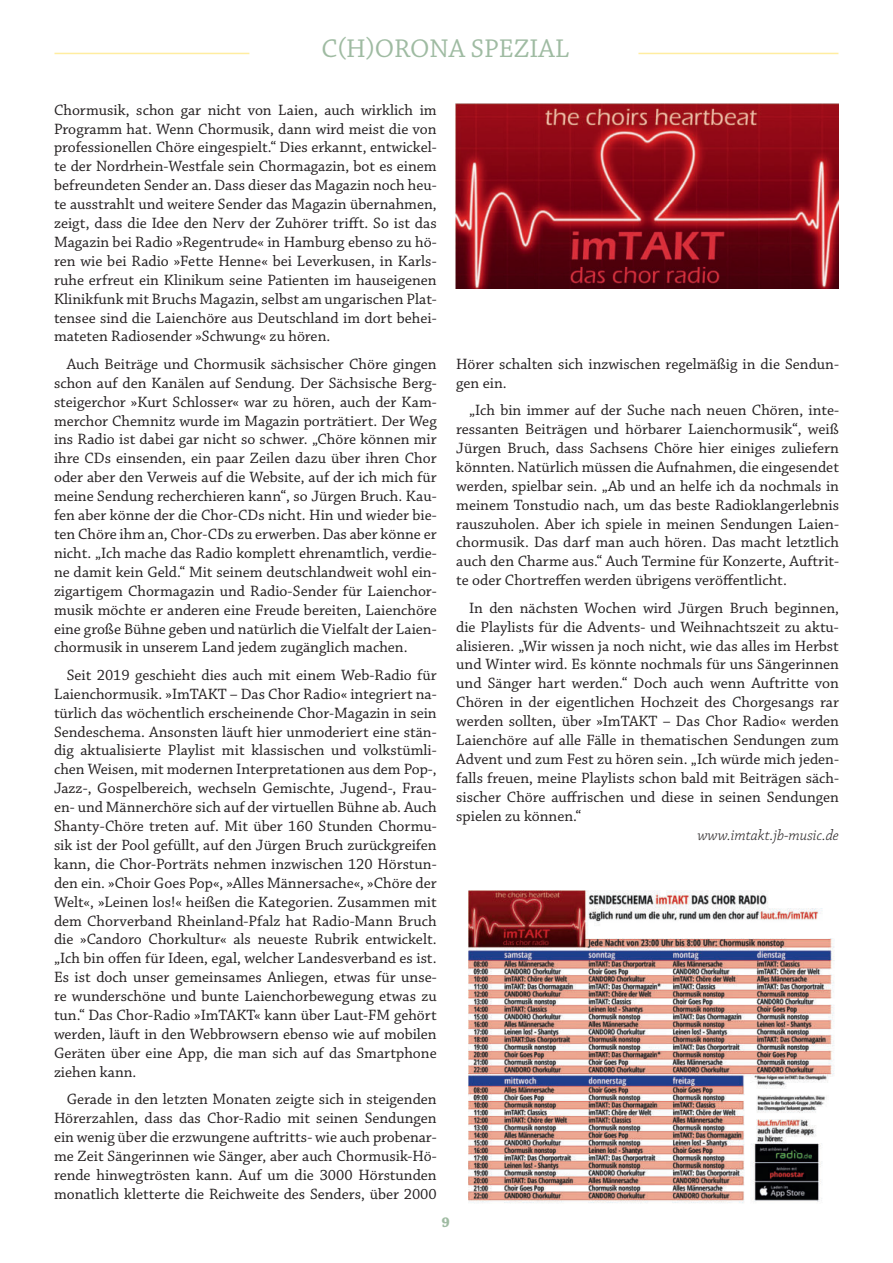
<style>
.page{position:relative;width:893px;height:1263px;background:#fff}
.page>*{position:absolute;margin:0;border:0;box-sizing:border-box;transform-origin:0 0}
.t1{font:27px "Chaparral Pro";color:#9fbba2}
.t2{font:15.75px/18.9px "Chaparral Pro";color:#231f20;text-align:justify}
.t3{font:italic 300 15.75px "Chaparral Pro";color:#231f20}
.t4{font:700 15px "Chaparral Pro";color:#9fbba2}
</style>
<div class="page">
<img style="left:468px;top:890px;width:367px;height:313px">
<img style="left:455px;top:104px;width:383px;height:184px">
<hr style="left:54px;top:53px;width:195px;height:1px;background:#ffeda0">
<hr style="left:638px;top:53px;width:200px;height:1px;background:#ffeda0">
<h1 class="t1" style="left:322px;top:36px;width:249px">C(H)ORONA SPEZIAL</h1>
<p class="t2" style="left:54px;top:101px;width:384px">Chormusik, schon gar nicht von Laien, auch wirklich im Programm hat. Wenn Chormusik, dann wird meist die von professionellen Chöre eingespielt.“ Dies erkannt, entwickel&shy;te der Nordrhein-Westfale sein Chormagazin, bot es einem befreundeten Sender an. Dass dieser das Magazin noch heu&shy;te ausstrahlt und weitere Sender das Magazin übernahmen, zeigt, dass die Idee den Nerv der Zuhörer trifft. So ist das Magazin bei Radio »Regentrude« in Hamburg ebenso zu hö&shy;ren wie bei Radio »Fette Henne« bei Leverkusen, in Karls&shy;ruhe erfreut ein Klinikum seine Patienten im hauseigenen Klinikfunk mit Bruchs Magazin, selbst am ungarischen Plat&shy;tensee sind die Laienchöre aus Deutschland im dort behei&shy;mateten Radiosender »Schwung« zu hören.</p>
<p class="t2" style="left:54px;top:355px;width:384px;text-indent:13px">Auch Beiträge und Chormusik sächsischer Chöre gingen schon auf den Kanälen auf Sendung. Der Sächsische Berg&shy;steigerchor »Kurt Schlosser« war zu hören, auch der Kam&shy;merchor Chemnitz wurde im Magazin porträtiert. Der Weg ins Radio ist dabei gar nicht so schwer. „Chöre können mir ihre CDs einsenden, ein paar Zeilen dazu über ihren Chor oder aber den Verweis auf die Website, auf der ich mich für meine Sendung recherchieren kann“, so Jürgen Bruch. Kau&shy;fen aber könne der die Chor-CDs nicht. Hin und wieder bie&shy;ten Chöre ihm an, Chor-CDs zu erwerben. Das aber könne er nicht. „Ich mache das Radio komplett ehrenamtlich, verdie&shy;ne damit kein Geld.“ Mit seinem deutschlandweit wohl ein&shy;zigartigem Chormagazin und Radio-Sender für Laienchor&shy;musik möchte er anderen eine Freude bereiten, Laienchöre eine große Bühne geben und natürlich die Vielfalt der Laien&shy;chormusik in unserem Land jedem zugänglich machen.</p>
<p class="t2" style="left:54px;top:666px;width:384px;text-indent:13px">Seit 2019 geschieht dies auch mit einem Web-Radio für Laienchormusik. »ImTAKT – Das Chor Radio« integriert na&shy;türlich das wöchentlich erscheinende Chor-Magazin in sein Sendeschema. Ansonsten läuft hier unmoderiert eine stän&shy;dig aktualisierte Playlist mit klassischen und volkstümli&shy;chen Weisen, mit modernen Interpretationen aus dem Pop-, Jazz-, Gospelbereich, wechseln Gemischte, Jugend-, Frau&shy;en- und Männerchöre sich auf der virtuellen Bühne ab. Auch Shanty-Chöre treten auf. Mit über 160 Stunden Chormu&shy;sik ist der Pool gefüllt, auf den Jürgen Bruch zurückgreifen kann, die Chor-Porträts nehmen inzwischen 120 Hörstun&shy;den ein. »Choir Goes Pop«, »Alles Männersache«, »Chöre der Welt«, »Leinen los!« heißen die Kategorien. Zusammen mit dem Chorverband Rheinland-Pfalz hat Radio-Mann Bruch die »Candoro Chorkultur« als neueste Rubrik entwickelt. „Ich bin offen für Ideen, egal, welcher Landesverband es ist.<br>Es ist doch unser gemeinsames Anliegen, etwas für unse&shy;re wunderschöne und bunte Laienchorbewegung etwas zu tun.“ Das Chor-Radio »ImTAKT« kann über Laut-FM gehört werden, läuft in den Webbrowsern ebenso wie auf mobilen Geräten über eine App, die man sich auf das Smartphone ziehen kann.</p>
<p class="t2" style="left:54px;top:1090px;width:384px;text-indent:13px">Gerade in den letzten Monaten zeigte sich in steigenden Hörerzahlen, dass das Chor-Radio mit seinen Sendungen ein wenig über die erzwungene auftritts- wie auch probenar&shy;me Zeit Sängerinnen wie Sänger, aber auch Chormusik-Hö&shy;rende hinwegtrösten kann. Auf um die 3000 Hörstunden monatlich kletterte die Reichweite des Senders, über 2000</p>
<p class="t2" style="left:456px;top:355px;width:384px">Hörer schalten sich inzwischen regelmäßig in die Sendun&shy;gen ein.</p>
<p class="t2" style="left:456px;top:401px;width:384px;text-indent:13px">„Ich bin immer auf der Suche nach neuen Chören, inte&shy;ressanten Beiträgen und hörbarer Laienchormusik“, weiß Jürgen Bruch, dass Sachsens Chöre hier einiges zuliefern könnten. Natürlich müssen die Aufnahmen, die eingesendet werden, spielbar sein. „Ab und an helfe ich da nochmals in meinem Tonstudio nach, um das beste Radioklangerlebnis rauszuholen. Aber ich spiele in meinen Sendungen Laien&shy;chormusik. Das darf man auch hören. Das macht letztlich auch den Charme aus.“ Auch Termine für Konzerte, Auftrit&shy;te oder Chortreffen werden übrigens veröffentlicht.</p>
<p class="t2" style="left:456px;top:599px;width:384px;text-indent:13px">In den nächsten Wochen wird Jürgen Bruch beginnen, die Playlists für die Advents- und Weihnachtszeit zu aktu&shy;alisieren. „Wir wissen ja noch nicht, wie das alles im Herbst und Winter wird. Es könnte nochmals für uns Sängerinnen und Sänger hart werden.“ Doch auch wenn Auftritte von Chören in der eigentlichen Hochzeit des Chorgesangs rar werden sollten, über »ImTAKT – Das Chor Radio« werden Laienchöre auf alle Fälle in thematischen Sendungen zum Advent und zum Fest zu hören sein. „Ich würde mich jeden&shy;falls freuen, meine Playlists schon bald mit Beiträgen säch&shy;sischer Chöre auffrischen und diese in seinen Sendungen spielen zu können.“</p>
<p class="t3" style="left:697px;top:828px;width:143px">www.imtakt.jb-music.de</p>
<p class="t4" style="left:442px;top:1216px;width:10px">9</p>
</div>
